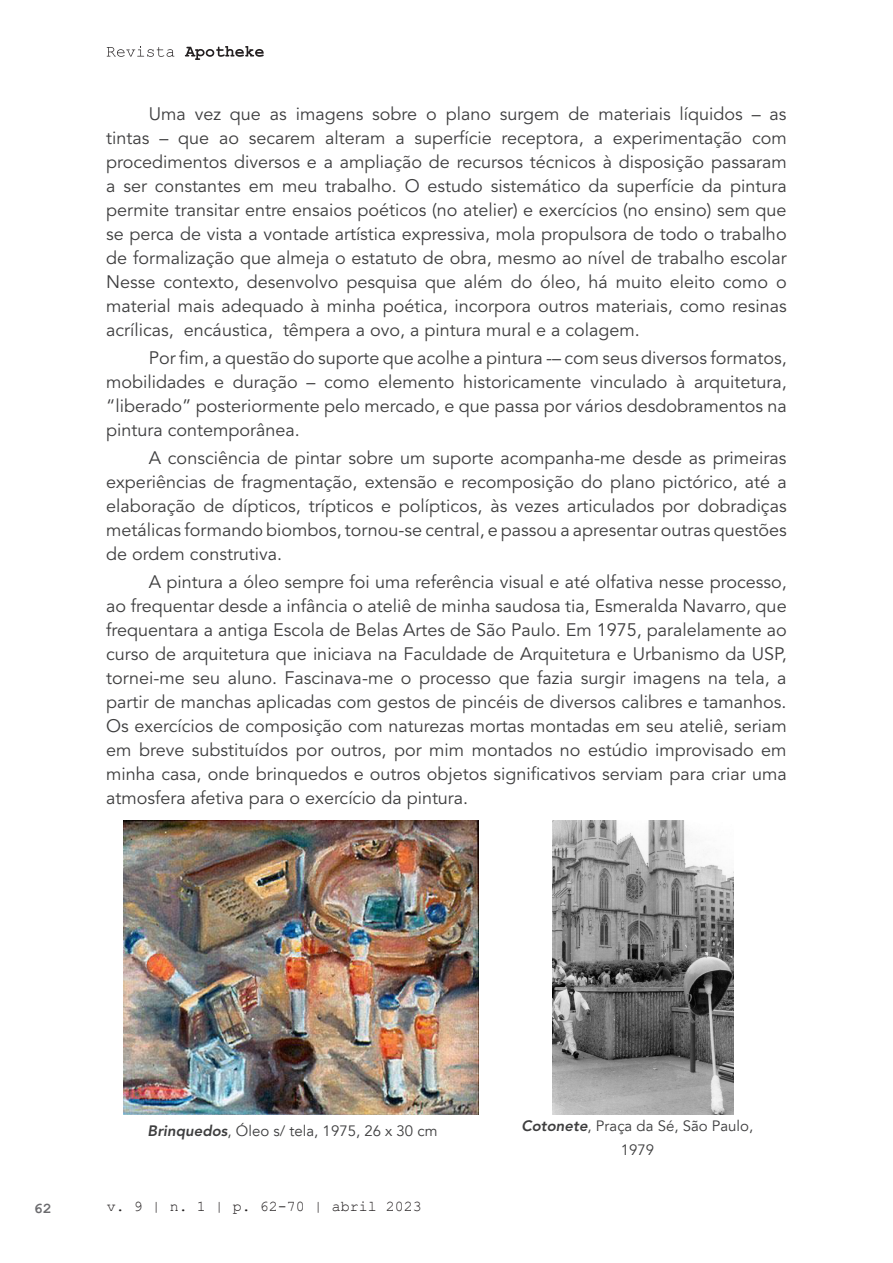
<style>
.page{position:relative;width:893px;height:1263px;background:#fff}
.page>*{position:absolute;margin:0;border:0;box-sizing:border-box;transform-origin:0 0}
.Corpo_Texto{font:18px/24px "Avenir LT Std";color:#3e3e3f;text-align:justify}
.Legenda_Foto{font:15px/24px "Avenir LT";color:#3e3e3f;text-align:center}
.t1{font:15px "Courier New";color:#231f20}
.t2{font:700 15px "Courier New";color:#6b6b6e}
.s1{font-family:"Avenir LT Std";font-weight:800;font-style:italic}
</style>
<div class="page">
<svg style="left:107px;top:46px;width:67px;height:11px"></svg>
<svg style="left:185px;top:46px;width:79px;height:14px"></svg>
<img style="left:123px;top:820px;width:355px;height:294px">
<img style="left:553px;top:820px;width:181px;height:294px">
<p class="Corpo_Texto" style="left:106px;top:102px;width:682px;text-indent:43px">Uma vez que as imagens sobre o plano surgem de materiais líquidos – as tintas – que ao secarem alteram a superfície receptora, a experimentação com procedimentos diversos e a ampliação de recursos técnicos à disposição passaram a ser constantes em meu trabalho. O estudo sistemático da superfície da pintura permite transitar entre ensaios poéticos (no atelier) e exercícios (no ensino) sem que se perca de vista a vontade artística expressiva, mola propulsora de todo o trabalho de formalização que almeja o estatuto de obra, mesmo ao nível de trabalho escolar Nesse contexto, desenvolvo pesquisa que além do óleo, há muito eleito como o material mais adequado à minha poética, incorpora outros materiais, como resinas acrílicas, encáustica, têmpera a ovo, a pintura mural e a colagem.</p>
<p class="Corpo_Texto" style="left:106px;top:346px;width:682px;text-indent:43px">Por fim, a questão do suporte que acolhe a pintura -– com seus diversos formatos, mobilidades e duração – como elemento historicamente vinculado à arquitetura, “liberado” posteriormente pelo mercado, e que passa por vários desdobramentos na pintura contemporânea.</p>
<p class="Corpo_Texto" style="left:106px;top:446px;width:682px;text-indent:43px">A consciência de pintar sobre um suporte acompanha-me desde as primeiras experiências de fragmentação, extensão e recomposição do plano pictórico, até a elaboração de dípticos, trípticos e polípticos, às vezes articulados por dobradiças metálicas formando biombos, tornou-se central, e passou a apresentar outras questões de ordem construtiva.</p>
<p class="Corpo_Texto" style="left:106px;top:571px;width:682px;text-indent:43px">A pintura a óleo sempre foi uma referência visual e até olfativa nesse processo, ao frequentar desde a infância o ateliê de minha saudosa tia, Esmeralda Navarro, que frequentara a antiga Escola de Belas Artes de São Paulo. Em 1975, paralelamente ao curso de arquitetura que iniciava na Faculdade de Arquitetura e Urbanismo da USP, tornei-me seu aluno. Fascinava-me o processo que fazia surgir imagens na tela, a partir de manchas aplicadas com gestos de pincéis de diversos calibres e tamanhos.<br>Os exercícios de composição com naturezas mortas montadas em seu ateliê, seriam em breve substituídos por outros, por mim montados no estúdio improvisado em minha casa, onde brinquedos e outros objetos significativos serviam para criar uma atmosfera afetiva para o exercício da pintura.</p>
<p class="Legenda_Foto" style="left:148px;top:1119px;width:291px"><span class="s1">Brinquedos</span>, Óleo s/ tela, 1975, 26 x 30 cm</p>
<p class="Legenda_Foto" style="left:522px;top:1114px;width:233px"><span class="s1">Cotonete</span>, Praça da Sé, São Paulo,<br>1979</p>
<p class="t2" style="left:34px;top:1199px;width:19px">62</p>
<p class="t1" style="left:107px;top:1197px;width:317px">v. 9 | n. 1 | p. 62-70 | abril 2023</p>
</div>
